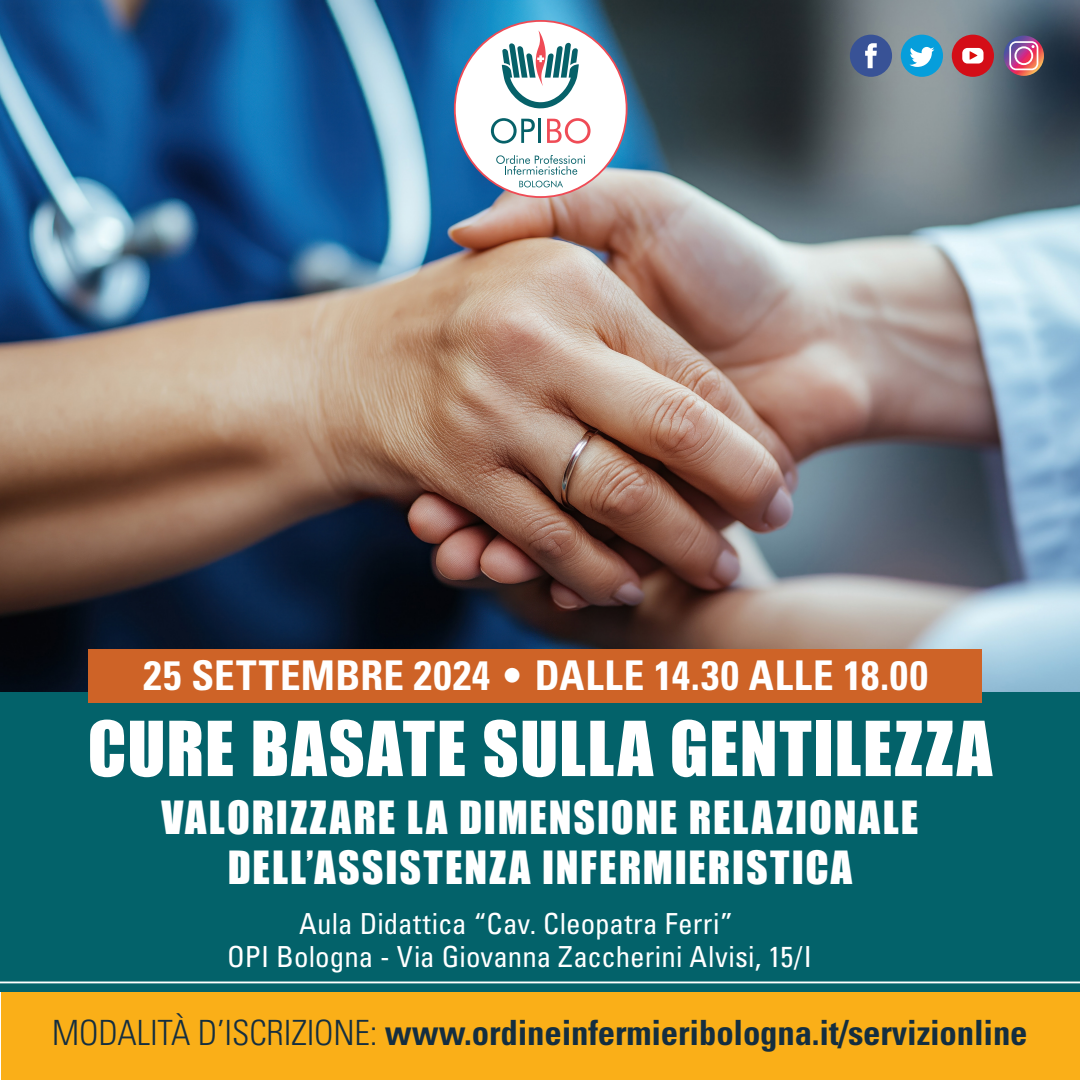
<style>
.page{position:relative;width:1080px;height:1080px;background:#fff}
.page>*{position:absolute;margin:0;border:0;box-sizing:border-box;transform-origin:0 0}
.t1{font:70px "Impact";letter-spacing:.025em;color:#fff}
.t2{font:42px/50.4px "Impact";letter-spacing:.045em;color:#fff;text-align:center}
.t3{font:700 condensed 41px "Univers LT Std";letter-spacing:.02em;color:#fff}
.t4{font:700 condensed 34.8px "Univers LT Std";letter-spacing:-.005em;color:#142e40}
.t5{font:condensed 29px "Univers LT Std";color:#fff}
.s1{font-weight:300}
</style>
<div class="page">
<img style="left:0;top:0;width:1080px;height:692px">
<div style="left:0;top:692px;width:1080px;height:300px;background:#03626a"></div>
<hr style="left:0;top:982px;width:1080px;height:1px;background:#fff">
<div style="left:952px;top:35px;width:42px;height:42px;background:#d40d17;border-radius:50%"></div>
<div style="left:962px;top:48px;width:22px;height:16px;background:#fff;border-radius:5px"></div>
<svg style="left:970px;top:51px;width:7px;height:9px"></svg>
<div style="left:901px;top:35px;width:42px;height:42px;background:#069edb;border-radius:50%"></div>
<svg style="left:909px;top:47px;width:25px;height:20px"></svg>
<div style="left:850px;top:35px;width:42px;height:42px;background:#385296;border-radius:50%"></div>
<svg style="left:865px;top:43px;width:12px;height:25px"></svg>
<svg style="left:1004px;top:36px;width:40px;height:40px;background:#ab6c8b"></svg>
<div style="left:1px;top:992px;width:1079px;height:88px;background:#faaf18"></div>
<div style="left:455px;top:21px;width:172px;height:176px;background:#fff;border-radius:50%"></div>
<svg style="left:491px;top:118px;width:44px;height:26px"></svg>
<hr style="left:538px;top:119px;width:3px;height:24px;background:#066169">
<svg style="left:547px;top:118px;width:44px;height:26px"></svg>
<svg style="left:496px;top:155px;width:89px;height:20px"></svg>
<svg style="left:519px;top:181px;width:44px;height:7px"></svg>
<svg style="left:502px;top:30px;width:77px;height:78px"></svg>
<div style="left:88px;top:649px;width:893px;height:53px;background:#ce6327"></div>
<p class="t3" style="left:144px;top:650px;width:786px">25 SETTEMBRE 2024 <span class="s1">•</span> DALLE 14.30 ALLE 18.00</p>
<p class="t1" style="left:88px;top:694px;width:906px">CURE BASATE SULLA GENTILEZZA</p>
<p class="t2" style="left:162px;top:791px;width:758px">VALORIZZARE LA DIMENSIONE RELAZIONALE<br>DELL’ASSISTENZA INFERMIERISTICA</p>
<p class="t5" style="left:299px;top:906px;width:435px">Aula Didattica “Cav. Cleopatra Ferri”</p>
<p class="t5" style="left:227px;top:939px;width:586px">OPI Bologna - Via Giovanna Zaccherini Alvisi, 15/I</p>
<p class="t4" style="left:52px;top:1011px;width:977px"><span class="s1">MODALITÀ D’ISCRIZIONE:</span> www.ordineinfermieribologna.it/servizionline</p>
</div>
